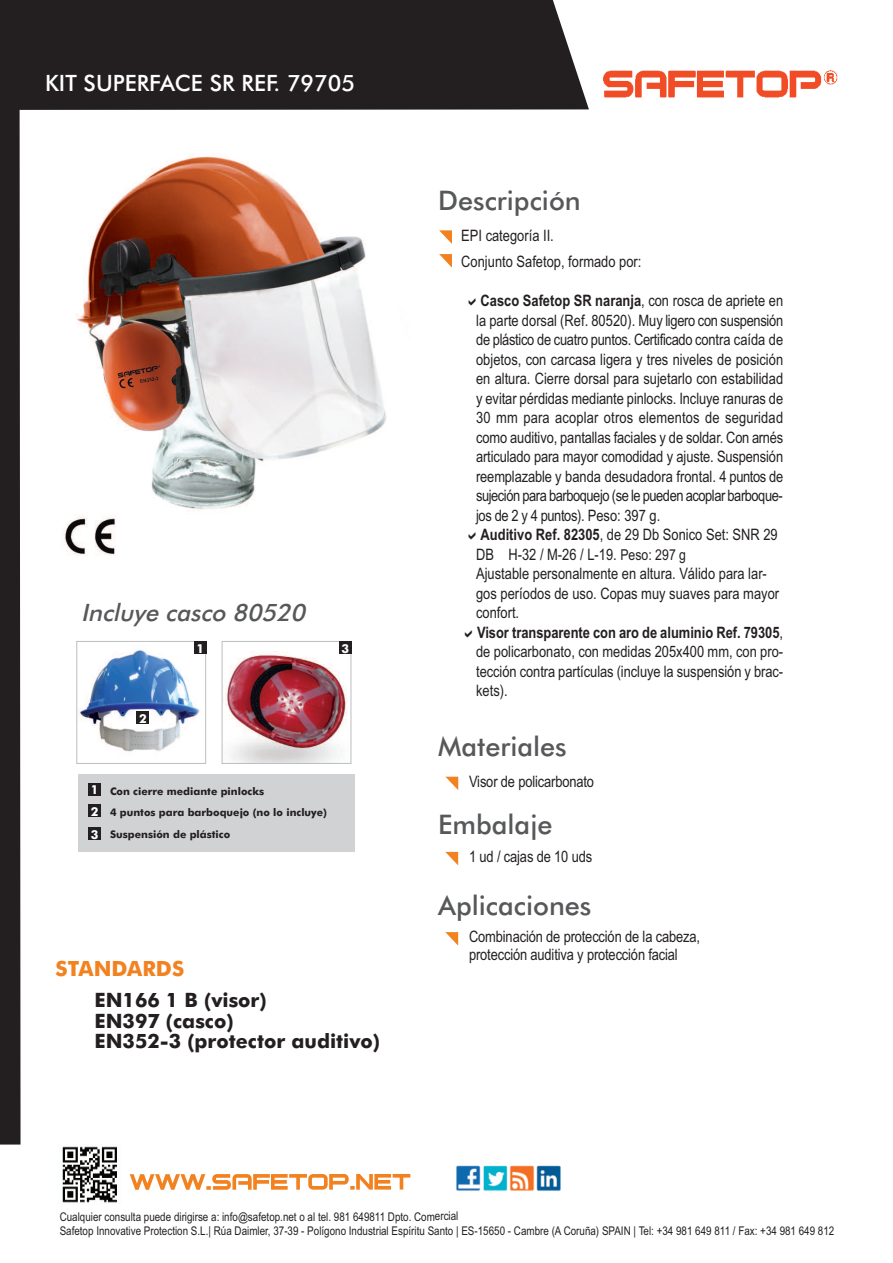
<style>
.page{position:relative;width:893px;height:1263px;background:#fff}
.page>*{position:absolute;margin:0;border:0;box-sizing:border-box;transform-origin:0 0}
.t1{font:500 27px "Futura BT";color:#57585a}
.t2{font:italic 500 24px "Futura BT";color:#57585a}
.t3{font:500 22.5px "Futura BT";color:#fff}
.t4{font:700 21px "Futura BT";color:#f28120}
.t5{font:700 19.8px/20.7px "Futura BT";color:#231f20}
.t6{font:15.75px/19.5px "Arial Narrow";letter-spacing:-.005em;color:#231f20}
.t7{font:700 12.3px/21.6px "Futura BT";color:#fff}
.t8{font:12px/14.2px "Arial Narrow";color:#231f20}
.t9{font:700 10.5px/21.8px "Futura BT";color:#231f20}
.s1{font-weight:700}
.s2{font-size:15px}
</style>
<div class="page">
<div style="left:21px;top:0;width:568px;height:110px;background:#231f20"></div>
<svg style="left:130px;top:1174px;width:280px;height:16px"></svg>
<img style="left:62px;top:1146px;width:55px;height:57px">
<img style="left:603px;top:70px;width:235px;height:28px">
<img style="left:456px;top:1165px;width:105px;height:26px">
<svg style="left:439px;top:230px;width:13px;height:14px"></svg>
<svg style="left:439px;top:254px;width:13px;height:14px"></svg>
<svg style="left:445px;top:777px;width:13px;height:13px"></svg>
<svg style="left:445px;top:932px;width:13px;height:14px"></svg>
<svg style="left:445px;top:852px;width:13px;height:13px"></svg>
<div style="left:0;top:0;width:21px;height:1144px;background:#231f20"></div>
<img style="left:76px;top:154px;width:311px;height:357px">
<img style="left:63px;top:514px;width:53px;height:42px">
<div style="left:78px;top:775px;width:276px;height:77px;background:#d1d2d4"></div>
<div style="left:88px;top:783px;width:13px;height:12px;background:#231f20"></div>
<div style="left:88px;top:804px;width:13px;height:13px;background:#231f20"></div>
<div style="left:88px;top:827px;width:13px;height:13px;background:#231f20"></div>
<img style="left:79px;top:650px;width:121px;height:102px">
<div style="left:76px;top:641px;width:130px;height:123px;border:1px solid #bcbdc0"></div>
<img style="left:226px;top:651px;width:121px;height:111px">
<div style="left:222px;top:641px;width:129px;height:123px;border:1px solid #bcbdc0"></div>
<div style="left:194px;top:642px;width:12px;height:12px;background:#231f20"></div>
<div style="left:137px;top:712px;width:12px;height:12px;background:#231f20"></div>
<div style="left:339px;top:642px;width:12px;height:12px;background:#231f20"></div>
<h3 class="t3" style="left:45px;top:70px;width:311px">KIT SUPERFACE SR REF. 79705</h3>
<h2 class="t2" style="left:81px;top:598px;width:232px">Incluye casco 80520</h2>
<p class="t7" style="left:139px;top:708px;width:9px">2</p>
<p class="t7" style="left:197px;top:638px;width:9px">1</p>
<p class="t7" style="left:341px;top:638px;width:9px">3</p>
<p class="t7" style="left:91px;top:779px;width:9px">1<br>2</p>
<p class="t7" style="left:91px;top:823px;width:9px">3</p>
<p class="t9" style="left:110px;top:780px;width:219px">Con cierre mediante pinlocks<br>4 puntos para barboquejo (no lo incluye)<br>Suspensión de plástico</p>
<h3 class="t4" style="left:56px;top:956px;width:130px">STANDARDS</h3>
<p class="t5" style="left:95px;top:990px;width:287px">EN166 1 B (visor)<br>EN397 (casco)<br>EN352-3 (protector auditivo)</p>
<h1 class="t1" style="left:438px;top:185px;width:144px">Descripción</h1>
<p class="t6" style="left:461px;top:223px;width:182px;line-height:26px">EPI categoría II.<br>Conjunto Safetop, formado por:</p>
<p class="t6" style="left:476px;top:291px;width:309px"><span class="s1">Casco Safetop SR naranja</span>, con rosca de apriete en la parte dorsal (Ref. 80520). Muy ligero con suspensión de plástico de cuatro puntos. Certificado contra caída de objetos, con carcasa ligera y tres niveles de posición en altura. Cierre dorsal para sujetarlo con estabilidad y evitar pérdidas mediante pinlocks. Incluye ranuras de 30 mm para acoplar otros elementos de seguridad como auditivo, pantallas faciales y de soldar. Con arnés articulado para mayor comodidad y ajuste. Suspensión reemplazable y banda desudadora frontal. 4 puntos de sujeción para barboquejo (se le pueden acoplar barboque&shy;jos de 2 y 4 puntos). Peso: 397 g.<br><span class="s1">Auditivo Ref. 82305</span>, de 29 Db Sonico Set: SNR 29<br>DB H-32 / M-26 / L-19. <span class="s2">Peso: 297 g<br></span>Ajustable personalmente en altura. Válido para lar&shy;gos períodos de uso. Copas muy suaves para mayor confort.<br><span class="s1">Visor transparente con aro de aluminio Ref. 79305</span>, de policarbonato, con medidas 205x400 mm, con pro&shy;tección contra partículas (incluye la suspensión y brac&shy;kets).</p>
<h1 class="t1" style="left:438px;top:731px;width:130px">Materiales</h1>
<p class="t6" style="left:469px;top:772px;width:126px">Visor de policarbonato</p>
<h1 class="t1" style="left:438px;top:809px;width:116px">Embalaje</h1>
<p class="t6" style="left:469px;top:846px;width:125px">1 ud / cajas de 10 uds</p>
<h1 class="t1" style="left:438px;top:889px;width:155px">Aplicaciones</h1>
<p class="t6" style="left:469px;top:927px;width:232px;line-height:18px">Combinación de protección de la cabeza, protección auditiva y protección facial</p>
<p class="t8" style="left:60px;top:1209px;width:776px">Cualquier consulta puede dirigirse a: info@safetop.net o al tel. 981 649811 Dpto. Comercial<br>Safetop Innovative Protection S.L.| Rúa Daimler, 37-39 - Polígono Industrial Espíritu Santo | ES-15650 - Cambre (A Coruña) SPAIN | Tel: +34 981 649 811 / Fax: +34 981 649 812</p>
</div>
